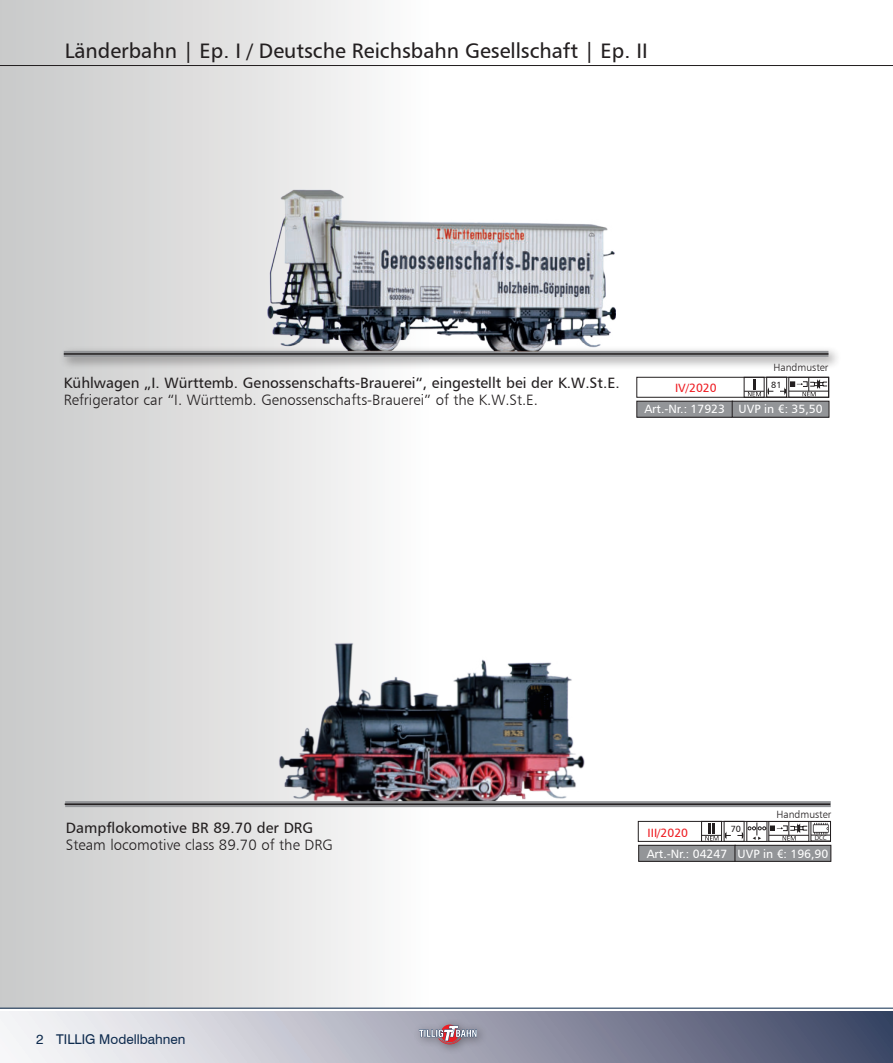
<style>
.page{position:relative;width:893px;height:1063px;background:#fff}
.page>*{position:absolute;margin:0;border:0;box-sizing:border-box;transform-origin:0 0}
.t1{font:21px "Humanist 777 BT Roman B";color:#231f20}
.t2{font:15px "Humanist 777 BT Roman B";color:#231f20}
.t3{font:15px "Humanist 777 BT Light B";color:#231f20}
.t4{font:13.5px "Swiss 721 BT";color:#0e2b4e}
.t5{font:12px "Humanist 777 BT Roman B";color:#fff}
.t6{font:12px "Humanist 777 BT Roman B";color:#ee1d23}
.t7{font:10.5px "Humanist 777 BT Light B";color:#231f20}
.t8{font:9px "Humanist 777 BT Roman B";color:#231f20}
.t9{font:6.6px "Myriad Pro";color:#231f20}
</style>
<div class="page">
<div style="left:0;top:0;width:893px;height:1008px;background:linear-gradient(to right,#d5d5d5,#fff)"></div>
<div style="left:0;top:1012px;width:893px;height:51px;background:linear-gradient(to right,#fff,#404766)"></div>
<hr style="left:0;top:1008px;width:893px;height:1px;background:#0e2b4e">
<div style="left:413px;top:1018px;width:75px;height:37px;background:#231f20;opacity:.5"></div>
<svg style="left:419px;top:1025px;width:58px;height:19px"></svg>
<hr style="left:0;top:65px;width:893px;height:1px;background:#231f20">
<div style="left:637px;top:377px;width:192px;height:20px;border:1px solid #231f20"></div>
<div style="left:637px;top:401px;width:96px;height:16px;background:#939598"></div>
<div style="left:637px;top:401px;width:96px;height:16px;border:1px solid #231f20"></div>
<div style="left:732px;top:401px;width:97px;height:16px;background:#939598"></div>
<div style="left:732px;top:401px;width:97px;height:16px;border:1px solid #231f20"></div>
<div style="left:744px;top:377px;width:20px;height:20px;border:1px solid #231f20"></div>
<div style="left:766px;top:377px;width:21px;height:20px;border:1px solid #231f20"></div>
<svg style="left:744px;top:379px;width:29px;height:17px"></svg>
<div style="left:789px;top:377px;width:40px;height:20px;border:1px solid #231f20"></div>
<svg style="left:780px;top:377px;width:48px;height:19px"></svg>
<hr style="left:789px;top:391px;width:40px;height:1px;background:#231f20">
<div style="left:59px;top:346px;width:783px;height:24px;background:#231f20;opacity:.5"></div>
<div style="left:64px;top:351px;width:764px;height:6px;background:#939598"></div>
<hr style="left:64px;top:353px;width:764px;height:2px;background:#231f20">
<img style="left:266px;top:154px;width:350px;height:241px">
<div style="left:638px;top:821px;width:193px;height:21px;border:1px solid #231f20"></div>
<div style="left:639px;top:845px;width:96px;height:16px;background:#939598"></div>
<div style="left:638px;top:845px;width:97px;height:17px;border:1px solid #231f20"></div>
<div style="left:735px;top:845px;width:96px;height:16px;background:#939598"></div>
<div style="left:735px;top:845px;width:96px;height:17px;border:1px solid #231f20"></div>
<div style="left:701px;top:821px;width:21px;height:21px;border:1px solid #231f20"></div>
<div style="left:724px;top:821px;width:20px;height:21px;border:1px solid #231f20"></div>
<svg style="left:701px;top:823px;width:30px;height:18px"></svg>
<div style="left:811px;top:821px;width:20px;height:20px;border:1px solid #231f20"></div>
<svg style="left:737px;top:821px;width:93px;height:21px"></svg>
<img style="left:262px;top:628px;width:348px;height:196px">
<div style="left:65px;top:801px;width:766px;height:6px;background:#939598"></div>
<hr style="left:65px;top:803px;width:765px;height:2px;background:#231f20">
<h1 class="t1" style="left:65px;top:42px;width:585px">Länderbahn | Ep. I / Deutsche Reichsbahn Gesellschaft | Ep. II</h1>
<p class="t7" style="left:773px;top:363px;width:56px">Handmuster</p>
<p class="t2" style="left:64px;top:377px;width:557px">Kühlwagen „I. Württemb. Genossenschafts-Brauerei“, eingestellt bei der K.W.St.E.</p>
<p class="t3" style="left:64px;top:394px;width:476px">Refrigerator car “I. Württemb. Genossenschafts-Brauerei” of the K.W.St.E.</p>
<p class="t6" style="left:675px;top:383px;width:43px">IV/2020</p>
<p class="t8" style="left:771px;top:381px;width:12px">81</p>
<p class="t5" style="left:644px;top:404px;width:180px">Art.-Nr.: 17923 UVP in €: 35,50</p>
<p class="t2" style="left:66px;top:822px;width:249px">Dampflokomotive BR 89.70 der DRG</p>
<p class="t3" style="left:66px;top:838px;width:268px">Steam locomotive class 89.70 of the DRG</p>
<p class="t4" style="left:36px;top:1034px;width:151px">2 TILLIG Modellbahnen</p>
<p class="t7" style="left:776px;top:810px;width:56px">Handmuster</p>
<p class="t8" style="left:731px;top:825px;width:12px">70</p>
<p class="t6" style="left:648px;top:828px;width:42px">III/2020</p>
<p class="t9" style="left:815px;top:834px;width:13px">DCC</p>
<p class="t5" style="left:647px;top:848px;width:183px">Art.-Nr.: 04247 UVP in €: 196,90</p>
</div>
